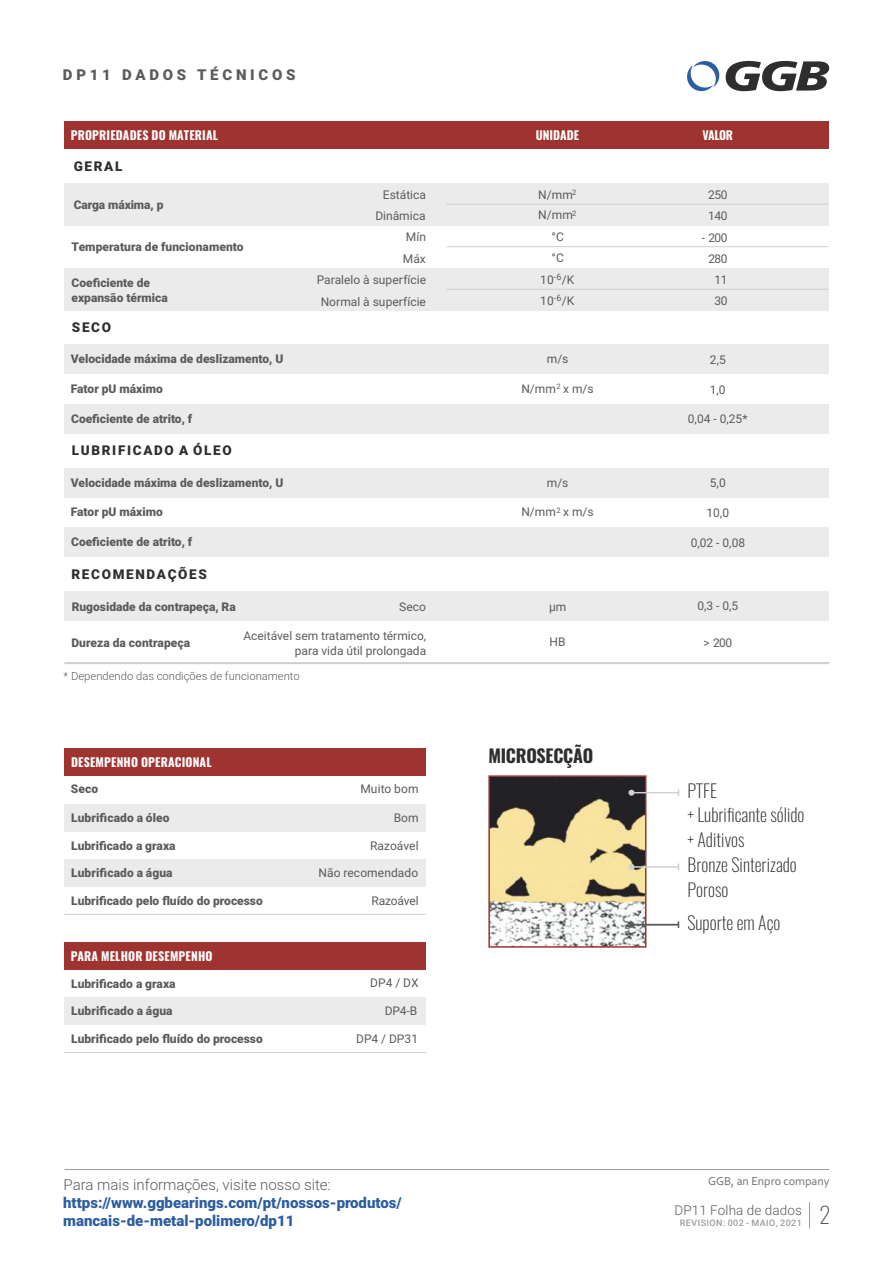
<style>
.page{position:relative;width:893px;height:1263px;background:#fff}
.page>*{position:absolute;margin:0;border:0;box-sizing:border-box;transform-origin:0 0}
.t1{font:200 22.5px "Oswald";color:#5c5b5b}
.t2{font:200 18px/24.6px "Oswald";color:#2e2e2d}
.t3{font:700 18px "Oswald";letter-spacing:-.015em;color:#2e2e2d}
.t4{font:900 15px/18px "Roboto";color:#2c5da0}
.t5{font:300 15px "Roboto";color:#5c5b5b}
.t6{font:900 15px "Roboto";letter-spacing:.25em;color:#5c5b5b}
.t7{font:900 13.5px "Roboto";letter-spacing:.125em;color:#2e2e2d}
.t8{font:300 13.5px "Roboto";letter-spacing:.01em;color:#5c5b5b}
.t9{font:900 12px/15px "Roboto";color:#5c5b5b}
.t10{font:12px/20.7px "Roboto";color:#5c5b5b}
.t11{font:700 12px "Oswald";letter-spacing:.015em;color:#fefefe}
.t12{font:12px "Corbel";color:#717171}
.t13{font:300 11.25px "Roboto";color:#5c5b5b}
.t14{font:500 9px "Roboto";letter-spacing:.05em;color:#9c9c9c}
.t15{font:9px "Roboto";color:#5c5b5b}
.t16{font:7.5px "Roboto";color:#5c5b5b}
</style>
<div class="page">
<svg style="left:687px;top:60px;width:142px;height:32px"></svg>
<div style="left:64px;top:591px;width:764px;height:30px;background:#ebebeb"></div>
<div style="left:64px;top:404px;width:764px;height:30px;background:#ebebeb"></div>
<div style="left:64px;top:527px;width:764px;height:30px;background:#ebebeb"></div>
<div style="left:64px;top:344px;width:764px;height:30px;background:#ebebeb"></div>
<div style="left:64px;top:468px;width:764px;height:29px;background:#ebebeb"></div>
<div style="left:64px;top:183px;width:764px;height:42px;background:#ebebeb"></div>
<div style="left:64px;top:268px;width:764px;height:42px;background:#ebebeb"></div>
<div style="left:64px;top:121px;width:765px;height:28px;background:#9f3330"></div>
<hr style="left:446px;top:246px;width:382px;height:1px;background:#cecfcf">
<hr style="left:446px;top:289px;width:382px;height:1px;background:#cecfcf">
<hr style="left:446px;top:204px;width:382px;height:1px;background:#cecfcf">
<hr style="left:64px;top:662px;width:765px;height:2px;background:#cecfcf">
<div style="left:64px;top:859px;width:362px;height:28px;background:#ebebeb"></div>
<div style="left:64px;top:804px;width:362px;height:27px;background:#ebebeb"></div>
<div style="left:64px;top:748px;width:362px;height:28px;background:#9f3330"></div>
<div style="left:64px;top:942px;width:362px;height:27px;background:#9f3330"></div>
<hr style="left:64px;top:914px;width:362px;height:1px;background:#cecfcf">
<div style="left:64px;top:997px;width:362px;height:28px;background:#ebebeb"></div>
<hr style="left:64px;top:1052px;width:362px;height:1px;background:#cecfcf">
<img style="left:491px;top:778px;width:152px;height:167px">
<div style="left:488px;top:775px;width:158px;height:173px;border:2px solid #9f3330"></div>
<hr style="left:631px;top:792px;width:47px;height:1px;background:#cecfcf">
<svg style="left:628px;top:790px;width:6px;height:6px"></svg>
<hr style="left:631px;top:866px;width:47px;height:2px;background:#cecfcf">
<svg style="left:628px;top:864px;width:6px;height:6px"></svg>
<hr style="left:631px;top:924px;width:47px;height:1px;background:#5c5b5b">
<svg style="left:628px;top:922px;width:6px;height:6px"></svg>
<hr style="left:65px;top:1169px;width:764px;height:1px;background:#9c9c9c">
<svg style="left:809px;top:1202px;width:1px;height:26px"></svg>
<p class="t6" style="left:63px;top:69px;width:234px">DP11 DADOS TÉCNICOS</p>
<p class="t11" style="left:71px;top:127px;width:149px">PROPRIEDADES DO MATERIAL</p>
<p class="t11" style="left:536px;top:127px;width:45px">UNIDADE</p>
<p class="t11" style="left:703px;top:127px;width:32px">VALOR</p>
<p class="t7" style="left:74px;top:161px;width:50px">GERAL</p>
<p class="t9" style="left:74px;top:199px;width:91px">Carga máxima, p</p>
<p class="t10" style="left:538px;top:185px;width:36px">N/mm</p>
<p class="t16" style="left:572px;top:189px;width:6px">2</p>
<p class="t10" style="left:538px;top:206px;width:36px">N/mm</p>
<p class="t16" style="left:572px;top:210px;width:6px">2</p>
<p class="t10" style="left:375px;top:186px;width:52px;text-align:right">Estática<br>Dinâmica</p>
<p class="t10" style="left:708px;top:186px;width:21px">250<br>140</p>
<p class="t10" style="left:702px;top:228px;width:27px">- 200</p>
<p class="t10" style="left:715px;top:271px;width:14px">11</p>
<p class="t10" style="left:406px;top:228px;width:22px">Mín</p>
<p class="t10" style="left:551px;top:227px;width:14px;line-height:21.3px">°C °C</p>
<p class="t9" style="left:72px;top:241px;width:174px">Temperatura de funcionamento</p>
<p class="t9" style="left:72px;top:276px;width:98px">Coeficiente de expansão térmica</p>
<p class="t10" style="left:317px;top:270px;width:111px">Paralelo à superfície</p>
<p class="t10" style="left:708px;top:250px;width:21px">280</p>
<p class="t10" style="left:714px;top:292px;width:14px">30</p>
<p class="t10" style="left:403px;top:250px;width:24px">Máx</p>
<p class="t10" style="left:321px;top:292px;width:107px">Normal à superfície</p>
<p class="t15" style="left:554px;top:273px;width:9px">-6</p>
<p class="t10" style="left:540px;top:270px;width:36px">10 /K</p>
<p class="t15" style="left:554px;top:294px;width:9px">-6</p>
<p class="t10" style="left:540px;top:291px;width:36px">10 /K</p>
<p class="t7" style="left:72px;top:322px;width:41px">SECO</p>
<p class="t9" style="left:71px;top:353px;width:214px">Velocidade máxima de deslizamento, U</p>
<p class="t9" style="left:71px;top:382px;width:93px">Fator pU máximo</p>
<p class="t9" style="left:71px;top:412px;width:123px">Coeficiente de atrito, f</p>
<p class="t7" style="left:72px;top:445px;width:161px">LUBRIFICADO A ÓLEO</p>
<p class="t9" style="left:71px;top:476px;width:214px">Velocidade máxima de deslizamento, U</p>
<p class="t9" style="left:71px;top:506px;width:93px">Fator pU máximo</p>
<p class="t9" style="left:71px;top:536px;width:123px">Coeficiente de atrito, f</p>
<p class="t7" style="left:71px;top:568px;width:137px">RECOMENDAÇÕES</p>
<p class="t9" style="left:72px;top:600px;width:166px">Rugosidade da contrapeça, Ra</p>
<p class="t9" style="left:71px;top:636px;width:120px">Dureza da contrapeça</p>
<p class="t13" style="left:64px;top:672px;width:238px">* Dependendo das condições de funcionamento</p>
<p class="t10" style="left:399px;top:598px;width:28px">Seco</p>
<p class="t10" style="left:243px;top:629px;width:184px;line-height:15px;text-align:right">Aceitável sem tratamento térmico, para vida útil prolongada</p>
<p class="t11" style="left:71px;top:754px;width:142px">DESEMPENHO OPERACIONAL</p>
<p class="t9" style="left:71px;top:782px;width:29px">Seco</p>
<p class="t9" style="left:71px;top:811px;width:100px">Lubrificado a óleo</p>
<p class="t9" style="left:71px;top:839px;width:106px">Lubrificado a graxa</p>
<p class="t9" style="left:71px;top:867px;width:103px">Lubrificado a água</p>
<p class="t9" style="left:71px;top:894px;width:193px">Lubrificado pelo fluído do processo</p>
<p class="t11" style="left:71px;top:947px;width:143px">PARA MELHOR DESEMPENHO</p>
<p class="t9" style="left:71px;top:977px;width:106px">Lubrificado a graxa</p>
<p class="t9" style="left:71px;top:1005px;width:103px">Lubrificado a água</p>
<p class="t9" style="left:71px;top:1032px;width:193px">Lubrificado pelo fluído do processo</p>
<p class="t10" style="left:360px;top:780px;width:60px">Muito bom</p>
<p class="t10" style="left:394px;top:808px;width:26px">Bom</p>
<p class="t10" style="left:370px;top:836px;width:50px">Razoável</p>
<p class="t10" style="left:318px;top:864px;width:101px">Não recomendado</p>
<p class="t10" style="left:371px;top:892px;width:49px">Razoável</p>
<p class="t10" style="left:370px;top:973px;width:50px">DP4 / DX</p>
<p class="t10" style="left:385px;top:1002px;width:34px">DP4-B</p>
<p class="t10" style="left:356px;top:1030px;width:64px">DP4 / DP31</p>
<p class="t5" style="left:64px;top:1179px;width:269px">Para mais informações, visite nosso site:</p>
<p class="t4" style="left:63px;top:1195px;width:340px">https://www.ggbearings.com/pt/nossos-produtos/ mancais-de-metal-polimero/dp11</p>
<p class="t10" style="left:547px;top:350px;width:23px">m/s</p>
<p class="t10" style="left:521px;top:380px;width:74px">N/mm<sup>2</sup> x m/s</p>
<p class="t10" style="left:547px;top:473px;width:23px">m/s</p>
<p class="t10" style="left:521px;top:503px;width:74px">N/mm<sup>2</sup> x m/s</p>
<p class="t10" style="left:549px;top:598px;width:19px">μm</p>
<p class="t10" style="left:549px;top:633px;width:18px">HB</p>
<h2 class="t3" style="left:488px;top:744px;width:106px">MICROSECÇÃO</h2>
<p class="t10" style="left:710px;top:350px;width:17px">2,5</p>
<p class="t10" style="left:710px;top:380px;width:17px">1,0</p>
<p class="t10" style="left:688px;top:410px;width:61px">0,04 - 0,25*</p>
<p class="t10" style="left:710px;top:474px;width:17px">5,0</p>
<p class="t10" style="left:706px;top:503px;width:24px">10,0</p>
<p class="t10" style="left:691px;top:533px;width:56px">0,02 - 0,08</p>
<p class="t10" style="left:697px;top:597px;width:42px">0,3 - 0,5</p>
<p class="t10" style="left:703px;top:633px;width:30px">&gt; 200</p>
<h2 class="t2" style="left:688px;top:778px;width:118px">PTFE<br>+ Lubrificante sólido + Aditivos<br>Bronze Sinterizado<br>Poroso</h2>
<h2 class="t2" style="left:687px;top:910px;width:94px">Suporte em Aço</h2>
<p class="t12" style="left:708px;top:1176px;width:123px">GGB, an Enpro company</p>
<h1 class="t1" style="left:820px;top:1200px;width:13px">2</h1>
<p class="t8" style="left:674px;top:1204px;width:129px">DP11 Folha de dados</p>
<p class="t14" style="left:680px;top:1219px;width:124px">REVISION: 002 - MAIO, 2021</p>
</div>
